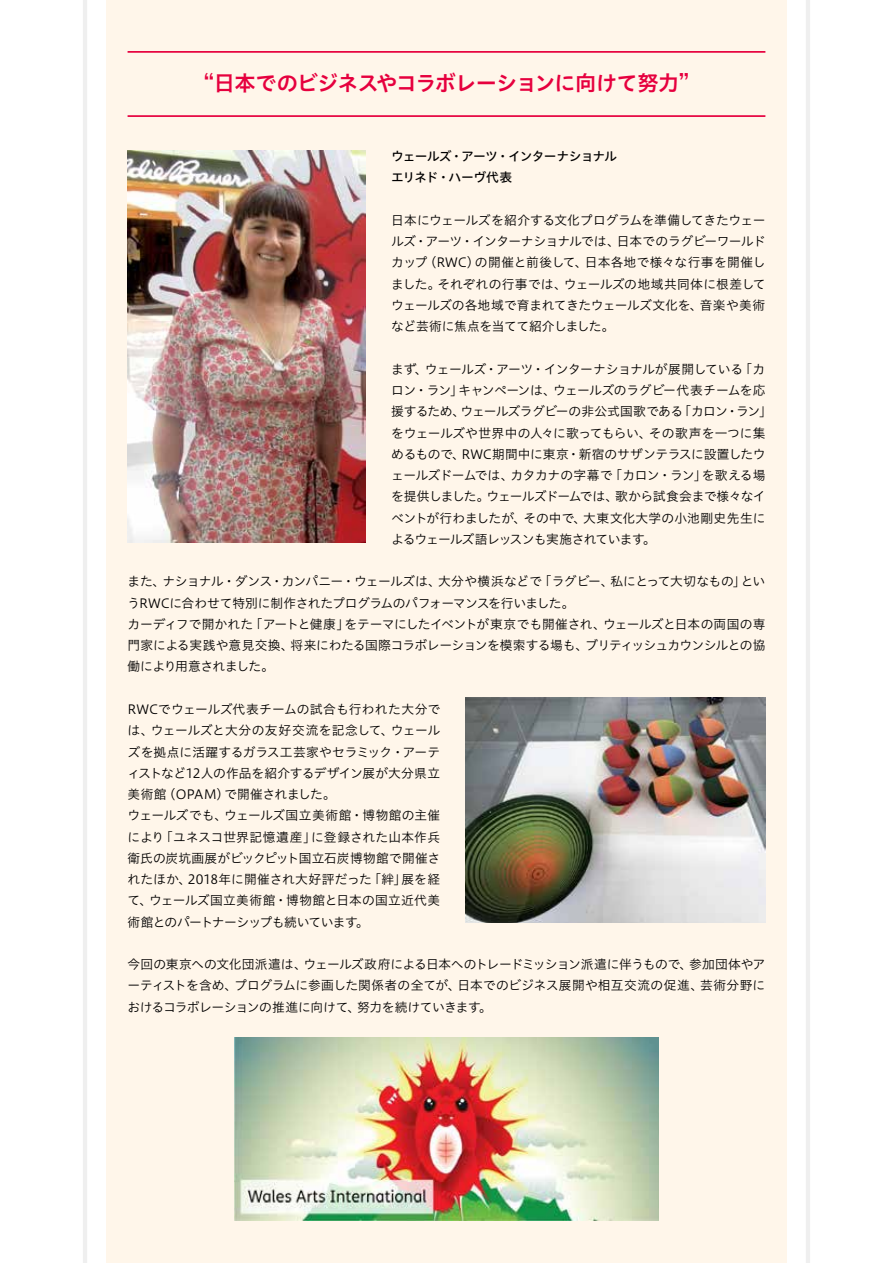
<style>
.page{position:relative;width:893px;height:1263px;background:#fff}
.page>*{position:absolute;margin:0;border:0;box-sizing:border-box;transform-origin:0 0}
.t1{font:21.3px "Hiragino UD Sans Std N W6";letter-spacing:-.05em;color:#e6003e}
.t2{font:12.75px/21.3px "Hiragino UD Sans Std N W3";letter-spacing:-.02em;color:#000;text-align:justify}
.t3{font:12.75px/21.3px "Hiragino UD Sans Std N W3";color:#000}
.t4{font:12.75px/21.3px "Hiragino UD Sans Std N W5";letter-spacing:-.065em;color:#000}
</style>
<div class="page">
<div style="left:106px;top:0;width:681px;height:1263px;background:#fff6ea"></div>
<hr style="left:128px;top:115px;width:637px;height:2px;background:#e6003e">
<hr style="left:128px;top:51px;width:637px;height:2px;background:#e6003e">
<hr style="left:83px;top:0;width:4px;height:1263px;background:#efefef">
<hr style="left:806px;top:0;width:4px;height:1263px;background:#efefef">
<img style="left:466px;top:697px;width:299px;height:226px">
<img style="left:128px;top:151px;width:238px;height:391px">
<img style="left:235px;top:1037px;width:423px;height:183px">
<h1 class="t1" style="left:204px;top:67px;width:487px">“日本でのビジネスやコラボレーションに向けて努力”</h1>
<p class="t4" style="left:391px;top:145px;width:227px">ウェールズ・アーツ・インターナショナルエリネド・ハーヴ代表</p>
<p class="t2" style="left:391px;top:209px;width:376px">日本にウェールズを紹介する文化プログラムを準備してきたウェールズ・アーツ・インターナショナルでは、日本でのラグビーワールドカップ（RWC）の開催と前後して、日本各地で様々な行事を開催しました。それぞれの行事では、ウェールズの地域共同体に根差してウェールズの各地域で育まれてきたウェールズ文化を、音楽や美術など芸術に焦点を当てて紹介しました。</p>
<p class="t2" style="left:391px;top:358px;width:382px;text-align:left">まず、ウェールズ・アーツ・インターナショナルが展開している「カロン・ラン」キャンペーンは、ウェールズのラグビー代表チームを応援するため、ウェールズラグビーの非公式国歌である「カロン・ラン」をウェールズや世界中の人々に歌ってもらい、その歌声を一つに集めるもので、RWC期間中に東京・新宿のサザンテラスに設置したウェールズドームでは、カタカナの字幕で「カロン・ラン」を歌える場を提供しました。ウェールズドームでは、歌から試食会まで様々なイベントが行わましたが、その中で、大東文化大学の小池剛史先生によるウェールズ語レッスンも実施されています。</p>
<p class="t2" style="left:128px;top:570px;width:639px;text-align:left">また、ナショナル・ダンス・カンパニー・ウェールズは、大分や横浜などで「ラグビー、私にとって大切なもの」というRWCに合わせて特別に制作されたプログラムのパフォーマンスを行いました。<br>カーディフで開かれた「アートと健康」をテーマにしたイベントが東京でも開催され、ウェールズと日本の両国の専門家による実践や意見交換、将来にわたる国際コラボレーションを模索する場も、ブリティッシュカウンシルとの協働により用意されました。</p>
<p class="t3" style="left:128px;top:698px;width:314px">RWCでウェールズ代表チームの試合も行われた大分では、ウェールズと大分の友好交流を記念して、ウェールズを拠点に活躍するガラス工芸家やセラミック・アーティストなど12人の作品を紹介するデザイン展が大分県立美術館（OPAM）で開催されました。<br>ウェールズでも、ウェールズ国立美術館・博物館の主催により「ユネスコ世界記憶遺産」に登録された山本作兵衛氏の炭坑画展がビックピット国立石炭博物館で開催されたほか、2018年に開催され大好評だった「絆」展を経て、ウェールズ国立美術館・博物館と日本の国立近代美術館とのパートナーシップも続いています。</p>
<p class="t2" style="left:128px;top:953px;width:639px">今回の東京への文化団派遣は、ウェールズ政府による日本へのトレードミッション派遣に伴うもので、参加団体やアーティストを含め、プログラムに参画した関係者の全てが、日本でのビジネス展開や相互交流の促進、芸術分野におけるコラボレーションの推進に向けて、努力を続けていきます。</p>
</div>
